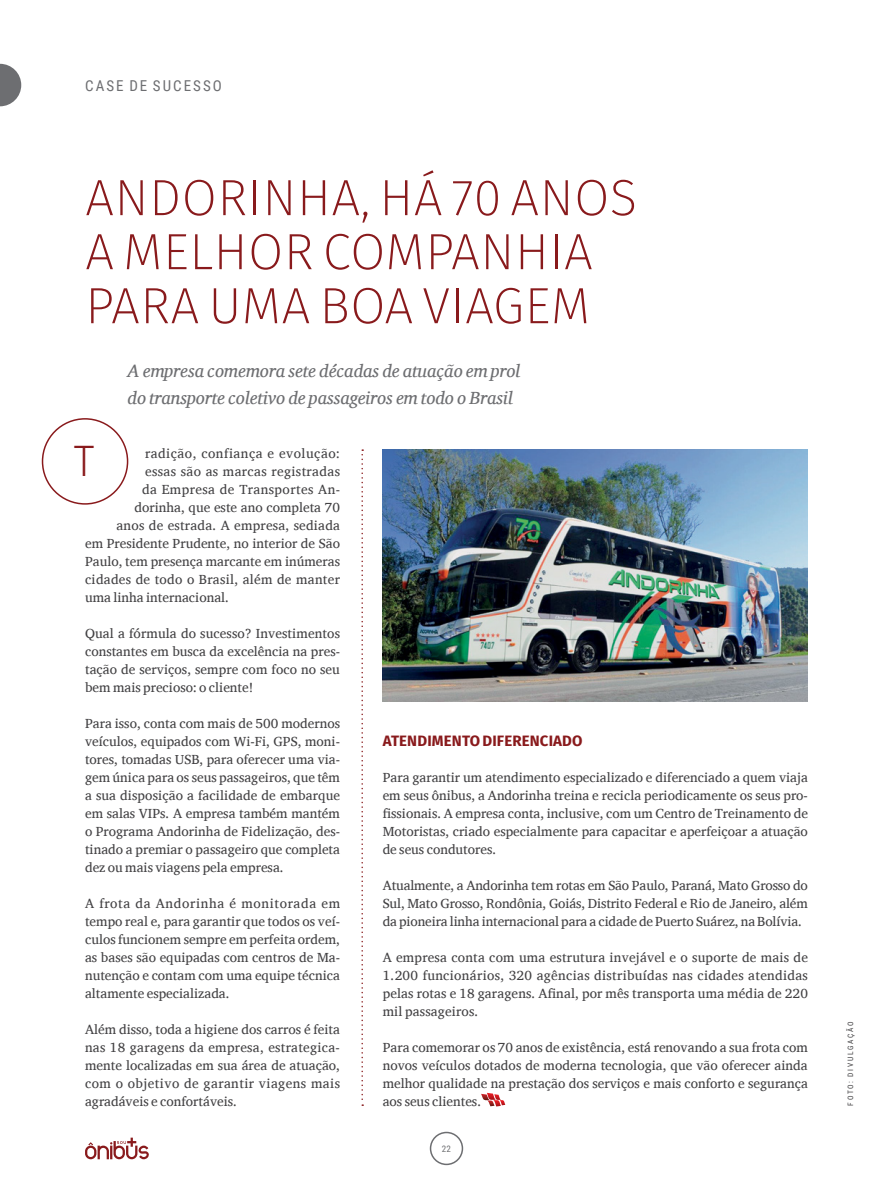
<style>
.page{position:relative;width:893px;height:1191px;background:#fff}
.page>*{position:absolute;margin:0;border:0;box-sizing:border-box;transform-origin:0 0}
.t1{font:200 51px/54px "Fira Sans";letter-spacing:.01em;color:#891a1c}
.t2{font:300 42px "Roboto Condensed";color:#891a1c}
.t3{font:italic 18px/27px "Charis SIL";color:#6d6e71}
.t4{font:700 15px "Fira Sans";letter-spacing:.01em;color:#891a1c}
.t5{font:15px "Roboto Condensed";letter-spacing:.135em;color:#6d6e71}
.t6{font:13.5px/18px "Charis SIL";color:#414042;text-align:justify}
.t7{font:13.5px "Charis SIL";letter-spacing:.02em;color:#414042}
.t8{font:13.5px "Charis SIL";letter-spacing:.035em;color:#414042}
.t9{font:13.5px "Charis SIL";letter-spacing:.025em;color:#414042}
.t10{font:13.5px "Charis SIL";letter-spacing:.03em;color:#414042}
.t11{font:9px "Roboto Condensed";color:#6d6e71}
.t12{font:7.5px "Roboto Condensed";letter-spacing:.235em;color:#414042}
</style>
<div class="page">
<img style="left:383px;top:449px;width:425px;height:252px">
<svg style="left:361px;top:449px;width:2px;height:657px"></svg>
<svg style="left:481px;top:1092px;width:24px;height:14px"></svg>
<div style="left:42px;top:418px;width:86px;height:86px;border:2px solid #891a1c;border-radius:50%"></div>
<svg style="left:0;top:64px;width:21px;height:42px"></svg>
<svg style="left:85px;top:1137px;width:64px;height:22px"></svg>
<div style="left:430px;top:1131px;width:33px;height:34px;border:2px solid #6d6e71;border-radius:50%"></div>
<p class="t5" style="left:85px;top:75px;width:138px">CASE DE SUCESSO</p>
<h1 class="t1" style="left:85px;top:170px;width:553px">ANDORINHA, HÁ 70 ANOS<br>A MELHOR COMPANHIA<br>PARA UMA BOA VIAGEM</h1>
<h3 class="t3" style="left:128px;top:357px;width:394px">A empresa comemora sete décadas de atuação em prol do transporte coletivo de passageiros em todo o Brasil</h3>
<h2 class="t2" style="left:73px;top:432px;width:23px">T</h2>
<p class="t8" style="left:145px;top:446px;width:196px">radição, confiança e evolução:</p>
<p class="t9" style="left:145px;top:464px;width:196px">essas são as marcas registradas</p>
<p class="t10" style="left:142px;top:482px;width:199px">da Empresa de Transportes An-</p>
<p class="t6" style="left:135px;top:498px;width:207px">dorinha, que este ano completa 70</p>
<p class="t6" style="left:117px;top:516px;width:225px">anos de estrada. A empresa, sediada</p>
<p class="t6" style="left:85px;top:534px;width:256px">em Presidente Prudente, no interior de São</p>
<p class="t6" style="left:85px;top:552px;width:256px">Paulo, tem presença marcante em inúmeras</p>
<p class="t7" style="left:85px;top:571px;width:256px">cidades de todo o Brasil, além de manter</p>
<p class="t6" style="left:85px;top:588px;width:145px">uma linha internacional.</p>
<p class="t6" style="left:85px;top:624px;width:257px">Qual a fórmula do sucesso? Investimentos constantes em busca da excelência na pres&shy;tação de serviços, sempre com foco no seu bem mais precioso: o cliente!</p>
<p class="t6" style="left:85px;top:714px;width:257px">Para isso, conta com mais de 500 modernos veículos, equipados com Wi-Fi, GPS, moni&shy;tores, tomadas USB, para oferecer uma via&shy;gem única para os seus passageiros, que têm a sua disposição a facilidade de embarque em salas VIPs. A empresa também mantém o Programa Andorinha de Fidelização, des&shy;tinado a premiar o passageiro que completa dez ou mais viagens pela empresa.</p>
<p class="t6" style="left:85px;top:894px;width:257px">A frota da Andorinha é monitorada em tempo real e, para garantir que todos os veí&shy;culos funcionem sempre em perfeita ordem, as bases são equipadas com centros de Ma&shy;nutenção e contam com uma equipe técnica altamente especializada.</p>
<p class="t6" style="left:85px;top:1020px;width:257px">Além disso, toda a higiene dos carros é feita nas 18 garagens da empresa, estrategica&shy;mente localizadas em sua área de atuação, com o objetivo de garantir viagens mais agradáveis e confortáveis.</p>
<p class="t4" style="left:383px;top:730px;width:201px">ATENDIMENTO DIFERENCIADO</p>
<p class="t6" style="left:383px;top:768px;width:427px">Para garantir um atendimento especializado e diferenciado a quem viaja em seus ônibus, a Andorinha treina e recicla periodicamente os seus pro&shy;fissionais. A empresa conta, inclusive, com um Centro de Treinamento de Motoristas, criado especialmente para capacitar e aperfeiçoar a atuação de seus condutores.</p>
<p class="t6" style="left:383px;top:876px;width:427px">Atualmente, a Andorinha tem rotas em São Paulo, Paraná, Mato Grosso do Sul, Mato Grosso, Rondônia, Goiás, Distrito Federal e Rio de Janeiro, além da pioneira linha internacional para a cidade de Puerto Suárez, na Bolívia.</p>
<p class="t6" style="left:383px;top:948px;width:427px">A empresa conta com uma estrutura invejável e o suporte de mais de 1.200 funcionários, 320 agências distribuídas nas cidades atendidas pelas rotas e 18 garagens. Afinal, por mês transporta uma média de 220 mil passageiros.</p>
<p class="t6" style="left:383px;top:1038px;width:427px">Para comemorar os 70 anos de existência, está renovando a sua frota com novos veículos dotados de moderna tecnologia, que vão oferecer ainda melhor qualidade na prestação dos serviços e mais conforto e segurança aos seus clientes.</p>
<p class="t11" style="left:442px;top:1142px;width:11px">22</p>
<p class="t12" style="left:845px;top:1105px;width:86px;rotate:-90deg">FOTO: DIVULGAÇÃO</p>
</div>
